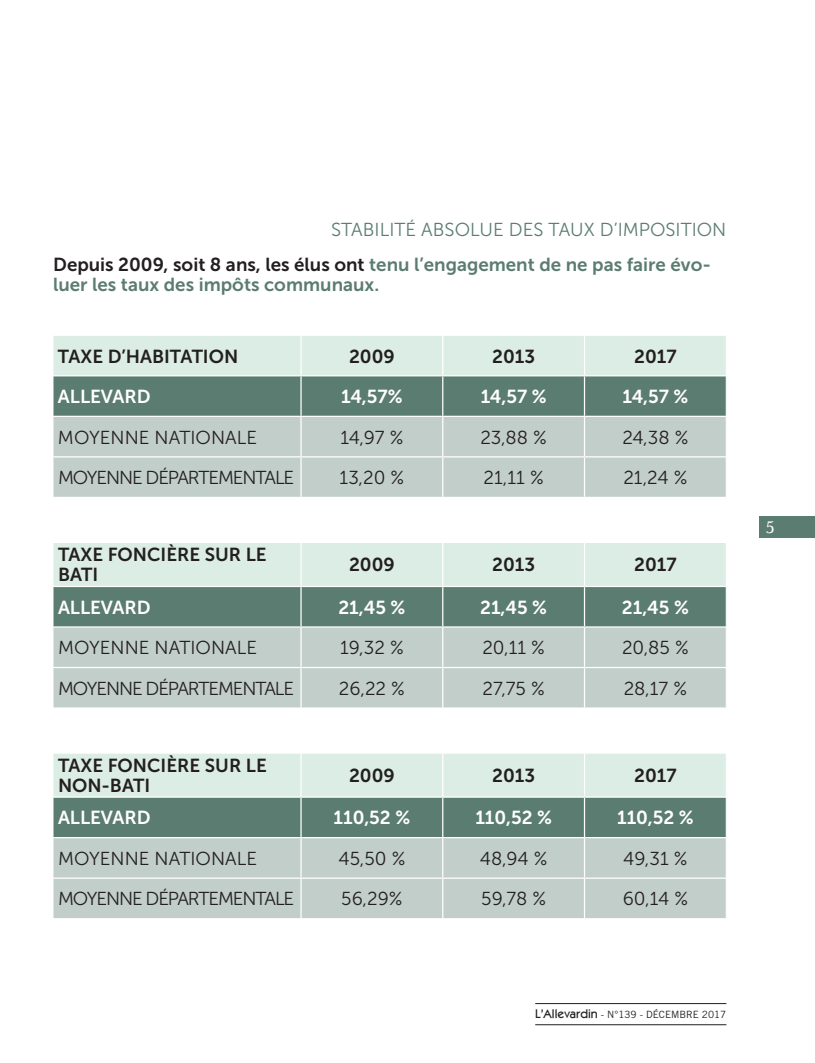
<style>
.page{position:relative;width:815px;height:1063px;background:#fff}
.page>*{position:absolute;margin:0;border:0;box-sizing:border-box;transform-origin:0 0}
.t1{font:18.75px "Museo Sans 300";letter-spacing:-.02em;color:#231f20}
.t2{font:18.75px/20px "Museo Sans 700";color:#231f20}
.t3{font:18.75px/20px "Museo Sans 700";color:#5b7c71}
.t4{font:18.75px "Museo Sans 700";color:#fff}
.t5{font:18.75px "Museo Sans 300";letter-spacing:-.06em;color:#231f20}
.t6{font:18.75px "Museo Sans 300";color:#231f20}
.t7{font:18.75px "Museo Sans 300";color:#5b7c71}
.t8{font:17.5px "Marion";color:#fff}
.t9{font:10px "Trade Gothic LT Std";color:#231f20}
.s1{color:#231f20}
.s2{font-family:"Karat";font-weight:500;font-size:12.5px}
</style>
<div class="page">
<hr style="left:535px;top:1003px;width:191px;height:1px;background:#231f20">
<hr style="left:535px;top:1025px;width:191px;height:1px;background:#231f20">
<div style="left:759px;top:516px;width:56px;height:22px;background:#5b7c71"></div>
<div style="left:54px;top:336px;width:672px;height:39px;background:#dbede4"></div>
<div style="left:54px;top:376px;width:672px;height:40px;background:#5b7c71"></div>
<svg style="left:54px;top:417px;width:672px;height:501px;background:#b6c6bf"></svg>
<svg style="left:54px;top:498px;width:672px;height:254px"></svg>
<hr style="left:300px;top:335px;width:2px;height:40px;background:#fff">
<hr style="left:442px;top:335px;width:1px;height:40px;background:#fff">
<hr style="left:584px;top:335px;width:1px;height:40px;background:#fff">
<hr style="left:300px;top:376px;width:2px;height:40px;background:#fff">
<hr style="left:442px;top:376px;width:1px;height:40px;background:#fff">
<hr style="left:584px;top:376px;width:1px;height:40px;background:#fff">
<hr style="left:300px;top:417px;width:2px;height:39px;background:#fff">
<hr style="left:442px;top:417px;width:1px;height:39px;background:#fff">
<hr style="left:584px;top:417px;width:1px;height:39px;background:#fff">
<hr style="left:53px;top:456px;width:248px;height:1px;background:#fff">
<hr style="left:301px;top:456px;width:142px;height:1px;background:#fff">
<hr style="left:300px;top:457px;width:2px;height:40px;background:#fff">
<hr style="left:443px;top:456px;width:141px;height:1px;background:#fff">
<hr style="left:442px;top:457px;width:1px;height:40px;background:#fff">
<hr style="left:584px;top:456px;width:142px;height:1px;background:#fff">
<hr style="left:584px;top:457px;width:1px;height:40px;background:#fff">
<hr style="left:53px;top:497px;width:248px;height:1px;background:#fff">
<hr style="left:301px;top:497px;width:142px;height:1px;background:#fff">
<hr style="left:300px;top:498px;width:2px;height:44px;background:#fff">
<hr style="left:443px;top:497px;width:141px;height:1px;background:#fff">
<hr style="left:442px;top:498px;width:1px;height:44px;background:#fff">
<hr style="left:584px;top:497px;width:142px;height:1px;background:#fff">
<hr style="left:584px;top:498px;width:1px;height:44px;background:#fff">
<hr style="left:53px;top:542px;width:248px;height:1px;background:#fff">
<hr style="left:301px;top:542px;width:142px;height:1px;background:#fff">
<hr style="left:300px;top:543px;width:2px;height:43px;background:#fff">
<hr style="left:443px;top:542px;width:141px;height:1px;background:#fff">
<hr style="left:442px;top:543px;width:1px;height:43px;background:#fff">
<hr style="left:584px;top:542px;width:142px;height:1px;background:#fff">
<hr style="left:584px;top:543px;width:1px;height:43px;background:#fff">
<hr style="left:300px;top:587px;width:2px;height:39px;background:#fff">
<hr style="left:442px;top:587px;width:1px;height:39px;background:#fff">
<hr style="left:584px;top:587px;width:1px;height:39px;background:#fff">
<hr style="left:300px;top:628px;width:2px;height:39px;background:#fff">
<hr style="left:442px;top:628px;width:1px;height:39px;background:#fff">
<hr style="left:584px;top:628px;width:1px;height:39px;background:#fff">
<hr style="left:53px;top:667px;width:248px;height:1px;background:#fff">
<hr style="left:301px;top:667px;width:142px;height:1px;background:#fff">
<hr style="left:300px;top:668px;width:2px;height:39px;background:#fff">
<hr style="left:443px;top:667px;width:141px;height:1px;background:#fff">
<hr style="left:442px;top:668px;width:1px;height:39px;background:#fff">
<hr style="left:584px;top:667px;width:142px;height:1px;background:#fff">
<hr style="left:584px;top:668px;width:1px;height:39px;background:#fff">
<hr style="left:53px;top:707px;width:248px;height:2px;background:#fff">
<hr style="left:301px;top:707px;width:142px;height:2px;background:#fff">
<hr style="left:300px;top:709px;width:2px;height:43px;background:#fff">
<hr style="left:443px;top:707px;width:141px;height:2px;background:#fff">
<hr style="left:442px;top:709px;width:1px;height:43px;background:#fff">
<hr style="left:584px;top:707px;width:142px;height:2px;background:#fff">
<hr style="left:584px;top:709px;width:1px;height:43px;background:#fff">
<hr style="left:53px;top:752px;width:248px;height:2px;background:#fff">
<hr style="left:301px;top:752px;width:142px;height:2px;background:#fff">
<hr style="left:300px;top:754px;width:2px;height:42px;background:#fff">
<hr style="left:443px;top:752px;width:141px;height:2px;background:#fff">
<hr style="left:442px;top:754px;width:1px;height:42px;background:#fff">
<hr style="left:584px;top:752px;width:142px;height:2px;background:#fff">
<hr style="left:584px;top:754px;width:1px;height:42px;background:#fff">
<hr style="left:53px;top:796px;width:248px;height:2px;background:#fff">
<hr style="left:301px;top:796px;width:142px;height:2px;background:#fff">
<hr style="left:300px;top:798px;width:2px;height:39px;background:#fff">
<hr style="left:443px;top:796px;width:141px;height:2px;background:#fff">
<hr style="left:442px;top:798px;width:1px;height:39px;background:#fff">
<hr style="left:584px;top:796px;width:142px;height:2px;background:#fff">
<hr style="left:584px;top:798px;width:1px;height:39px;background:#fff">
<hr style="left:53px;top:837px;width:248px;height:1px;background:#fff">
<hr style="left:301px;top:837px;width:142px;height:1px;background:#fff">
<hr style="left:300px;top:838px;width:2px;height:40px;background:#fff">
<hr style="left:443px;top:837px;width:141px;height:1px;background:#fff">
<hr style="left:442px;top:838px;width:1px;height:40px;background:#fff">
<hr style="left:584px;top:837px;width:142px;height:1px;background:#fff">
<hr style="left:584px;top:838px;width:1px;height:40px;background:#fff">
<hr style="left:53px;top:878px;width:248px;height:1px;background:#fff">
<hr style="left:301px;top:878px;width:142px;height:1px;background:#fff">
<hr style="left:300px;top:879px;width:2px;height:40px;background:#fff">
<hr style="left:443px;top:878px;width:141px;height:1px;background:#fff">
<hr style="left:442px;top:879px;width:1px;height:40px;background:#fff">
<hr style="left:584px;top:878px;width:142px;height:1px;background:#fff">
<hr style="left:584px;top:879px;width:1px;height:40px;background:#fff">
<hr style="left:53px;top:586px;width:248px;height:1px;background:#fff">
<hr style="left:301px;top:586px;width:142px;height:1px;background:#fff">
<hr style="left:443px;top:586px;width:141px;height:1px;background:#fff">
<hr style="left:584px;top:586px;width:142px;height:1px;background:#fff">
<hr style="left:53px;top:626px;width:248px;height:2px;background:#fff">
<hr style="left:301px;top:626px;width:142px;height:2px;background:#fff">
<hr style="left:443px;top:626px;width:141px;height:2px;background:#fff">
<hr style="left:584px;top:626px;width:142px;height:2px;background:#fff">
<p class="t7" style="left:331px;top:220px;width:397px">STABILITÉ ABSOLUE DES TAUX D’IMPOSITION</p>
<p class="t3" style="left:53px;top:254px;width:659px"><span class="s1">Depuis 2009, soit 8 ans, les élus ont</span> tenu l’engagement de ne pas faire évo&shy;luer les taux des impôts communaux.</p>
<p class="t2" style="left:58px;top:346px;width:182px">TAXE D’HABITATION</p>
<p class="t2" style="left:349px;top:346px;width:47px">2009</p>
<p class="t2" style="left:492px;top:346px;width:45px">2013</p>
<p class="t2" style="left:634px;top:346px;width:44px">2017</p>
<p class="t4" style="left:58px;top:386px;width:94px">ALLEVARD</p>
<p class="t4" style="left:341px;top:386px;width:63px">14,57%</p>
<p class="t4" style="left:481px;top:386px;width:67px">14,57 %</p>
<p class="t4" style="left:622px;top:386px;width:67px">14,57 %</p>
<p class="t6" style="left:58px;top:427px;width:201px">MOYENNE NATIONALE</p>
<p class="t1" style="left:340px;top:427px;width:65px">14,97 %</p>
<p class="t1" style="left:480px;top:427px;width:68px">23,88 %</p>
<p class="t1" style="left:622px;top:427px;width:68px">24,38 %</p>
<p class="t5" style="left:58px;top:468px;width:238px">MOYENNE DÉPARTEMENTALE</p>
<p class="t1" style="left:340px;top:468px;width:66px">13,20 %</p>
<p class="t1" style="left:484px;top:468px;width:62px">21,11 %</p>
<p class="t1" style="left:623px;top:468px;width:66px">21,24 %</p>
<p class="t2" style="left:58px;top:545px;width:210px">TAXE FONCIÈRE SUR LE<br>BATI</p>
<p class="t2" style="left:349px;top:555px;width:47px">2009</p>
<p class="t2" style="left:492px;top:555px;width:45px">2013</p>
<p class="t2" style="left:634px;top:555px;width:44px">2017</p>
<p class="t4" style="left:58px;top:597px;width:94px">ALLEVARD</p>
<p class="t4" style="left:338px;top:597px;width:69px">21,45 %</p>
<p class="t4" style="left:480px;top:597px;width:69px">21,45 %</p>
<p class="t4" style="left:622px;top:597px;width:69px">21,45 %</p>
<p class="t6" style="left:58px;top:638px;width:201px">MOYENNE NATIONALE</p>
<p class="t1" style="left:340px;top:638px;width:65px">19,32 %</p>
<p class="t1" style="left:482px;top:638px;width:64px">20,11 %</p>
<p class="t1" style="left:622px;top:638px;width:68px">20,85 %</p>
<p class="t5" style="left:58px;top:678px;width:238px">MOYENNE DÉPARTEMENTALE</p>
<p class="t1" style="left:339px;top:678px;width:68px">26,22 %</p>
<p class="t1" style="left:483px;top:678px;width:64px">27,75 %</p>
<p class="t1" style="left:624px;top:678px;width:65px">28,17 %</p>
<p class="t2" style="left:58px;top:756px;width:210px">TAXE FONCIÈRE SUR LE<br>NON-BATI</p>
<p class="t2" style="left:349px;top:766px;width:47px">2009</p>
<p class="t2" style="left:492px;top:766px;width:45px">2013</p>
<p class="t2" style="left:634px;top:766px;width:44px">2017</p>
<p class="t4" style="left:58px;top:807px;width:94px">ALLEVARD</p>
<p class="t4" style="left:334px;top:807px;width:78px">110,52 %</p>
<p class="t4" style="left:475px;top:807px;width:78px">110,52 %</p>
<p class="t4" style="left:617px;top:807px;width:78px">110,52 %</p>
<p class="t6" style="left:58px;top:848px;width:201px">MOYENNE NATIONALE</p>
<p class="t1" style="left:338px;top:848px;width:68px">45,50 %</p>
<p class="t1" style="left:480px;top:848px;width:69px">48,94 %</p>
<p class="t1" style="left:623px;top:848px;width:66px">49,31 %</p>
<p class="t5" style="left:58px;top:889px;width:238px">MOYENNE DÉPARTEMENTALE</p>
<p class="t1" style="left:341px;top:889px;width:63px">56,29%</p>
<p class="t1" style="left:481px;top:889px;width:66px">59,78 %</p>
<p class="t1" style="left:623px;top:889px;width:67px">60,14 %</p>
<p class="t9" style="left:535px;top:1009px;width:193px"><span class="s2">L’Allevardin</span> - N°139 - DÉCEMBRE 2017</p>
<p class="t8" style="left:766px;top:517px;width:10px">5</p>
</div>
